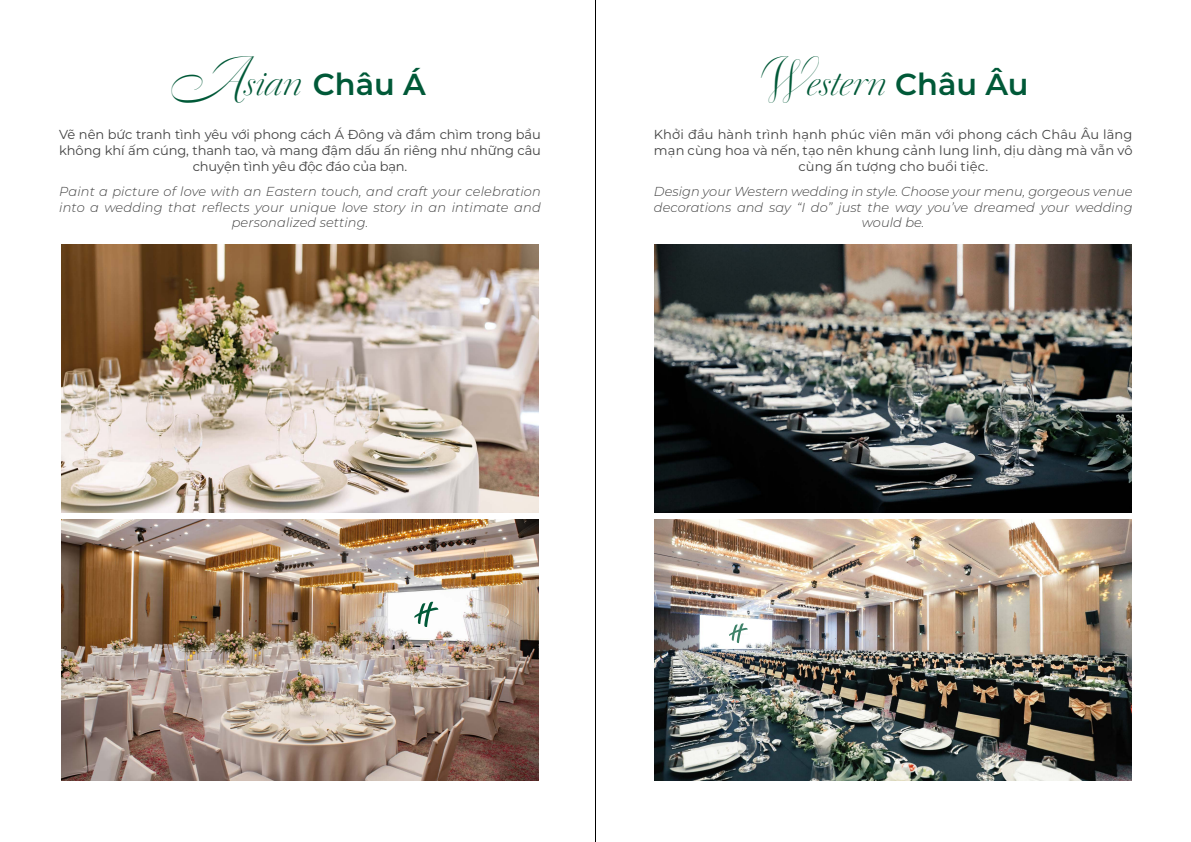
<style>
.page{position:relative;width:1191px;height:842px;background:#fff}
.page>*{position:absolute;margin:0;border:0;box-sizing:border-box;transform-origin:0 0}
.t1{font:46.9px "Dulcinea";letter-spacing:-.005em;color:#005938}
.t2{font:13px/15.6px "Montserrat";letter-spacing:-.005em;color:#424242;text-align:center}
.t3{font:italic 300 13px/15.6px "Montserrat";letter-spacing:.005em;color:#424242;text-align:center}
.s1{font-family:"Montserrat";font-weight:600;font-size:30.3px}
</style>
<div class="page">
<img style="left:62px;top:245px;width:477px;height:268px">
<img style="left:62px;top:519px;width:477px;height:262px">
<svg style="left:414px;top:602px;width:24px;height:25px"></svg>
<img style="left:654px;top:245px;width:477px;height:268px">
<img style="left:654px;top:519px;width:477px;height:262px">
<svg style="left:729px;top:623px;width:19px;height:20px"></svg>
<hr style="left:595px;top:0;width:1px;height:842px;background:#000">
<h1 class="t1" style="left:169px;top:52px;width:258px">Asian <span class="s1">Châu Á</span></h1>
<p class="t2" style="left:59px;top:126px;width:483px">Vẽ nên bức tranh tình yêu với phong cách Á Đông và đắm chìm trong bầu không khí ấm cúng, thanh tao, và mang đậm dấu ấn riêng như những câu chuyện tình yêu độc đáo của bạn.</p>
<p class="t3" style="left:59px;top:183px;width:483px">Paint a picture of love with an Eastern touch, and craft your celebration into a wedding that reflects your unique love story in an intimate and personalized setting.</p>
<h1 class="t1" style="left:758px;top:52px;width:272px">Western <span class="s1">Châu Âu</span></h1>
<p class="t2" style="left:654px;top:126px;width:480px">Khởi đầu hành trình hạnh phúc viên mãn với phong cách Châu Âu lãng mạn cùng hoa và nến, tạo nên khung cảnh lung linh, dịu dàng mà vẫn vô cùng ấn tượng cho buổi tiệc.</p>
<p class="t3" style="left:654px;top:183px;width:480px">Design your Western wedding in style. Choose your menu, gorgeous venue decorations and say “I do” just the way you’ve dreamed your wedding would be.</p>
</div>
